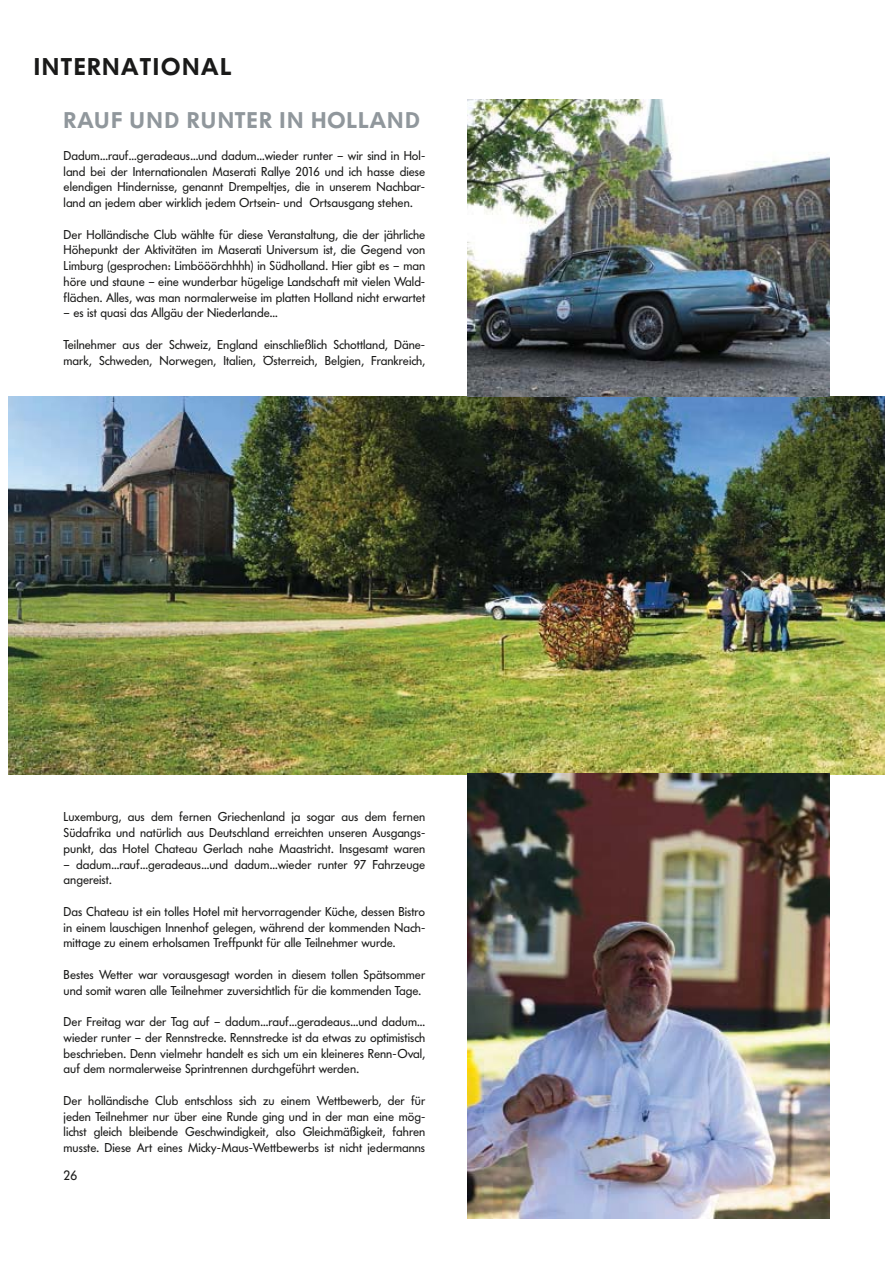
<style>
.page{position:relative;width:893px;height:1263px;background:#fff}
.page>*{position:absolute;margin:0;border:0;box-sizing:border-box;transform-origin:0 0}
.t1{font:600 24px "Futura BQ";letter-spacing:.06em;color:#1a1a19}
.t2{font:600 22.5px "Futura BQ";letter-spacing:.05em;color:#90979c}
.t3{font:13.5px "Futura BQ";color:#1a1a19}
.t4{font:12.75px/15.8px "Futura BQ";color:#1a1a19;text-align:justify}
</style>
<div class="page">
<img style="left:8px;top:396px;width:876px;height:378px">
<img style="left:468px;top:100px;width:361px;height:296px">
<img style="left:468px;top:773px;width:361px;height:445px">
<h1 class="t1" style="left:34px;top:58px;width:199px">INTERNATIONAL</h1>
<h2 class="t2" style="left:64px;top:113px;width:358px">RAUF UND RUNTER IN HOLLAND</h2>
<p class="t4" style="left:64px;top:148px;width:363px">Dadum...rauf...geradeaus...und dadum...wieder runter – wir sind in Hol&shy;land bei der Internationalen Maserati Rallye 2016 und ich hasse diese elendigen Hindernisse, genannt Drempeltjes, die in unserem Nachbar&shy;land an jedem aber wirklich jedem Ortsein- und Ortsausgang stehen.</p>
<p class="t4" style="left:64px;top:227px;width:363px">Der Holländische Club wählte für diese Veranstaltung, die der jährliche Höhepunkt der Aktivitäten im Maserati Universum ist, die Gegend von Limburg (gesprochen: Limbööörchhhh) in Südholland. Hier gibt es – man höre und staune – eine wunderbar hügelige Landschaft mit vielen Wald&shy;flächen. Alles, was man normalerweise im platten Holland nicht erwartet</p>
<p class="t4" style="left:64px;top:306px;width:216px">– es ist quasi das Allgäu der Niederlande...</p>
<p class="t4" style="left:64px;top:337px;width:363px">Teilnehmer aus der Schweiz, England einschließlich Schottland, Däne&shy;mark, Schweden, Norwegen, Italien, Österreich, Belgien, Frankreich,</p>
<p class="t4" style="left:64px;top:810px;width:363px">Luxemburg, aus dem fernen Griechenland ja sogar aus dem fernen Südafrika und natürlich aus Deutschland erreichten unseren Ausgangs&shy;punkt, das Hotel Chateau Gerlach nahe Maastricht. Insgesamt waren</p>
<p class="t4" style="left:64px;top:857px;width:363px">– dadum...rauf...geradeaus...und dadum...wieder runter 97 Fahrzeuge angereist.</p>
<p class="t4" style="left:64px;top:904px;width:363px">Das Chateau ist ein tolles Hotel mit hervorragender Küche, dessen Bistro in einem lauschigen Innenhof gelegen, während der kommenden Nach&shy;mittage zu einem erholsamen Treffpunkt für alle Teilnehmer wurde.</p>
<p class="t4" style="left:64px;top:967px;width:363px">Bestes Wetter war vorausgesagt worden in diesem tollen Spätsommer und somit waren alle Teilnehmer zuversichtlich für die kommenden Tage.</p>
<p class="t4" style="left:64px;top:1014px;width:363px">Der Freitag war der Tag auf – dadum...rauf...geradeaus...und dadum... wieder runter – der Rennstrecke. Rennstrecke ist da etwas zu optimistisch beschrieben. Denn vielmehr handelt es sich um ein kleineres Renn-Oval, auf dem normalerweise Sprintrennen durchgeführt werden.</p>
<p class="t4" style="left:64px;top:1093px;width:363px">Der holländische Club entschloss sich zu einem Wettbewerb, der für jeden Teilnehmer nur über eine Runde ging und in der man eine mög&shy;lichst gleich bleibende Geschwindigkeit, also Gleichmäßigkeit, fahren musste. Diese Art eines Micky-Maus-Wettbewerbs ist nicht jedermanns</p>
<p class="t3" style="left:64px;top:1170px;width:15px">26</p>
</div>
